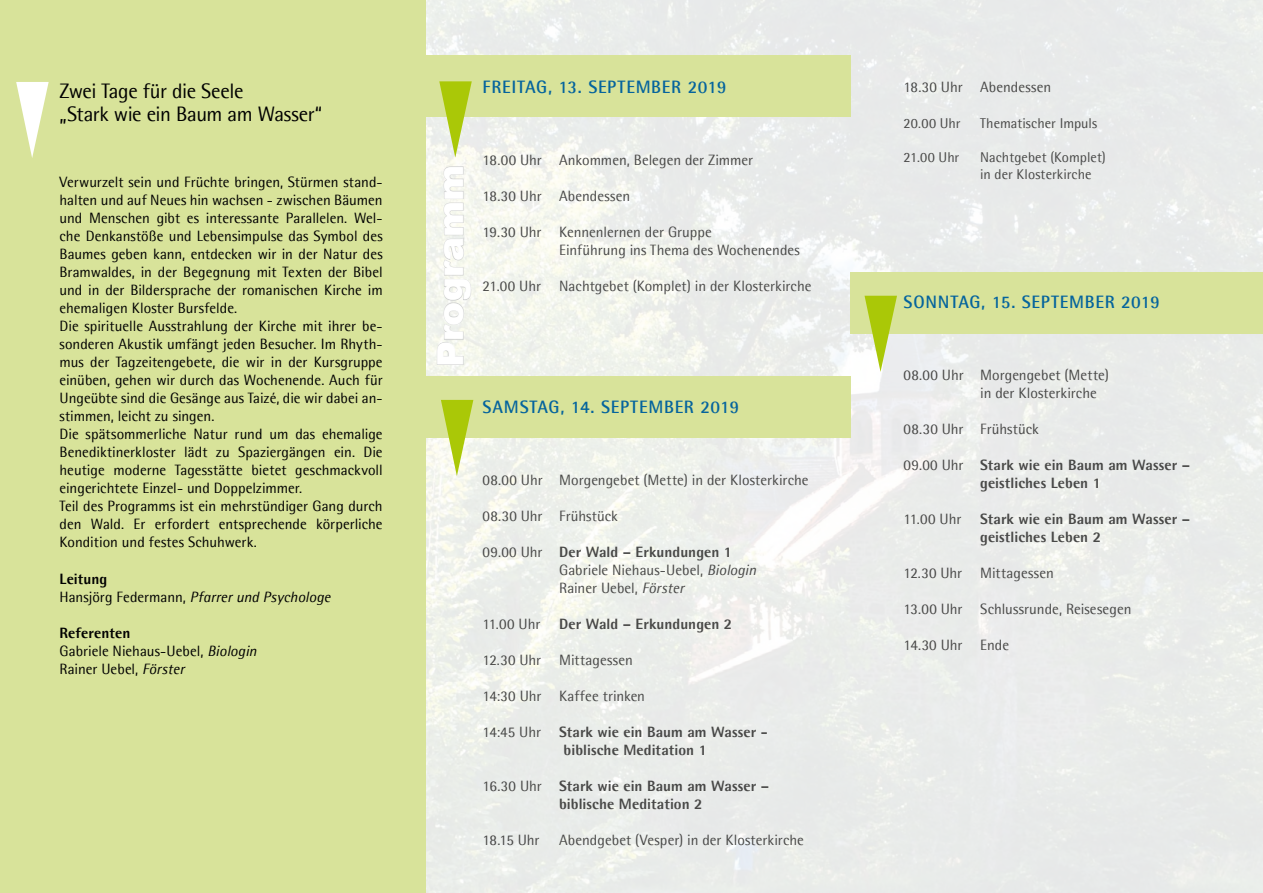
<style>
.page{position:relative;width:1263px;height:893px;background:#fff}
.page>*{position:absolute;margin:0;border:0;box-sizing:border-box;transform-origin:0 0}
.t1{font:900 36px "Arial";letter-spacing:.005em;color:#fff}
.t2{font:21px/22.5px "Agfa Rotis Semisans";letter-spacing:-.025em;color:#000}
.t3{font:700 18px "Agfa Rotis Semisans";letter-spacing:.035em;color:#05649d}
.t4{font:15px/18px "Agfa Rotis Semisans";color:#000}
.t5{font:15px/18px "Agfa Rotis Semisans";color:#484847}
.t6{font:700 15px/18px "Agfa Rotis Semisans Ex";color:#484847}
.t7{font:italic 15px "Agfa Rotis Semisans";color:#000}
.t8{font:700 15px "Agfa Rotis Semisans Ex";color:#000}
.t9{font:14.25px/17.1px "Agfa Rotis Semisans";letter-spacing:.005em;color:#484847}
.s1{font-style:normal}
.s2{font-style:italic}
.s3{font-family:"Agfa Rotis Semisans";font-weight:400}
</style>
<div class="page">
<div style="left:0;top:0;width:425px;height:893px;background:#d8e39a"></div>
<div style="left:425px;top:55px;width:425px;height:62px;background:#d8e39a"></div>
<div style="left:850px;top:273px;width:413px;height:61px;background:#d8e39a"></div>
<svg style="left:436px;top:166px;width:36px;height:199px"></svg>
<svg style="left:439px;top:81px;width:33px;height:77px"></svg>
<svg style="left:864px;top:296px;width:33px;height:76px"></svg>
<svg style="left:16px;top:82px;width:33px;height:76px"></svg>
<div style="left:425px;top:377px;width:425px;height:61px;background:#d8e39a"></div>
<svg style="left:441px;top:400px;width:32px;height:76px"></svg>
<h2 class="t2" style="left:60px;top:80px;width:264px">Zwei Tage für die Seele<br>„Stark wie ein Baum am Wasser“</h2>
<p class="t4" style="left:60px;top:173px;width:325px">Verwurzelt sein und Früchte bringen, Stürmen stand&shy;halten und auf Neues hin wachsen - zwischen Bäumen und Menschen gibt es interessante Parallelen. Wel&shy;che Denkanstöße und Lebensimpulse das Symbol des Baumes geben kann, entdecken wir in der Natur des Bramwaldes, in der Begegnung mit Texten der Bibel und in der Bildersprache der romanischen Kirche im ehemaligen Kloster Bursfelde.<br>Die spirituelle Ausstrahlung der Kirche mit ihrer be&shy;sonderen Akustik umfängt jeden Besucher. Im Rhyth&shy;mus der Tagzeitengebete, die wir in der Kursgruppe einüben, gehen wir durch das Wochenende. Auch für Ungeübte sind die Gesänge aus Taizé, die wir dabei an&shy;stimmen, leicht zu singen.<br>Die spätsommerliche Natur rund um das ehemalige Benediktinerkloster lädt zu Spaziergängen ein. Die heutige moderne Tagesstätte bietet geschmackvoll eingerichtete Einzel- und Doppelzimmer.<br>Teil des Programms ist ein mehrstündiger Gang durch den Wald. Er erfordert entsprechende körperliche Kondition und festes Schuhwerk.</p>
<p class="t8" style="left:60px;top:569px;width:49px">Leitung</p>
<p class="t7" style="left:60px;top:588px;width:273px"><span class="s1">Hansjörg Federmann,</span> Pfarrer und Psychologe</p>
<p class="t8" style="left:60px;top:623px;width:72px">Referenten</p>
<p class="t4" style="left:60px;top:641px;width:199px">Gabriele Niehaus-Uebel, <span class="s2">Biologin<br></span>Rainer Uebel, <span class="s2">Förster</span></p>
<p class="t3" style="left:483px;top:76px;width:245px">FREITAG, 13. SEPTEMBER 2019</p>
<h1 class="t1" style="left:424px;top:367px;width:204px;rotate:-90deg">Programm</h1>
<p class="t5" style="left:483px;top:151px;width:272px">18.00 Uhr Ankommen, Belegen der Zimmer</p>
<p class="t5" style="left:483px;top:187px;width:149px">18.30 Uhr Abendessen</p>
<p class="t5" style="left:559px;top:223px;width:242px;text-indent:-76px">19.30 Uhr Kennenlernen der Gruppe<br>Einführung ins Thema des Wochenendes</p>
<p class="t5" style="left:483px;top:277px;width:330px">21.00 Uhr Nachtgebet (Komplet) in der Klosterkirche</p>
<p class="t3" style="left:483px;top:396px;width:258px">SAMSTAG, 14. SEPTEMBER 2019</p>
<p class="t5" style="left:483px;top:471px;width:327px">08.00 Uhr Morgengebet (Mette) in der Klosterkirche</p>
<p class="t5" style="left:483px;top:507px;width:137px">08.30 Uhr Frühstück</p>
<p class="t6" style="left:483px;top:543px;width:251px"><span class="s3">09.00 Uhr</span> Der Wald – Erkundungen 1</p>
<p class="t5" style="left:559px;top:561px;width:199px">Gabriele Niehaus-Uebel, <span class="s2">Biologin<br></span>Rainer Uebel, <span class="s2">Förster</span></p>
<p class="t5" style="left:483px;top:615px;width:59px">11.00 Uhr</p>
<p class="t6" style="left:559px;top:615px;width:175px">Der Wald – Erkundungen 2</p>
<p class="t5" style="left:483px;top:651px;width:152px">12.30 Uhr Mittagessen</p>
<p class="t5" style="left:483px;top:687px;width:164px">14:30 Uhr Kaffee trinken</p>
<p class="t6" style="left:564px;top:723px;width:206px;text-indent:-81px"><span class="s3">14:45 Uhr</span> Stark wie ein Baum am Wasser - biblische Meditation 1</p>
<p class="t6" style="left:559px;top:777px;width:211px;text-indent:-76px"><span class="s3">16.30 Uhr</span> Stark wie ein Baum am Wasser – biblische Meditation 2</p>
<p class="t5" style="left:483px;top:831px;width:58px">18.15 Uhr</p>
<p class="t5" style="left:559px;top:831px;width:246px">Abendgebet (Vesper) in der Klosterkirche</p>
<p class="t5" style="left:904px;top:78px;width:149px">18.30 Uhr Abendessen</p>
<p class="t9" style="left:904px;top:114px;width:58px">20.00 Uhr</p>
<p class="t9" style="left:980px;top:114px;width:118px">Thematischer Impuls</p>
<p class="t9" style="left:904px;top:148px;width:57px">21.00 Uhr</p>
<p class="t9" style="left:980px;top:148px;width:127px">Nachtgebet (Komplet) in der Klosterkirche</p>
<p class="t3" style="left:904px;top:291px;width:258px">SONNTAG, 15. SEPTEMBER 2019</p>
<p class="t5" style="left:980px;top:366px;width:130px;text-indent:-76px">08.00 Uhr Morgengebet (Mette) in der Klosterkirche</p>
<p class="t5" style="left:904px;top:420px;width:137px">08.30 Uhr Frühstück</p>
<p class="t6" style="left:980px;top:456px;width:211px;text-indent:-76px"><span class="s3">09.00 Uhr</span> Stark wie ein Baum am Wasser – geistliches Leben 1</p>
<p class="t5" style="left:904px;top:510px;width:59px">11.00 Uhr</p>
<p class="t6" style="left:980px;top:510px;width:211px">Stark wie ein Baum am Wasser – geistliches Leben 2</p>
<p class="t5" style="left:904px;top:564px;width:152px">12.30 Uhr Mittagessen</p>
<p class="t5" style="left:904px;top:600px;width:229px">13.00 Uhr Schlussrunde, Reisesegen</p>
<p class="t5" style="left:904px;top:636px;width:107px">14.30 Uhr Ende</p>
</div>
